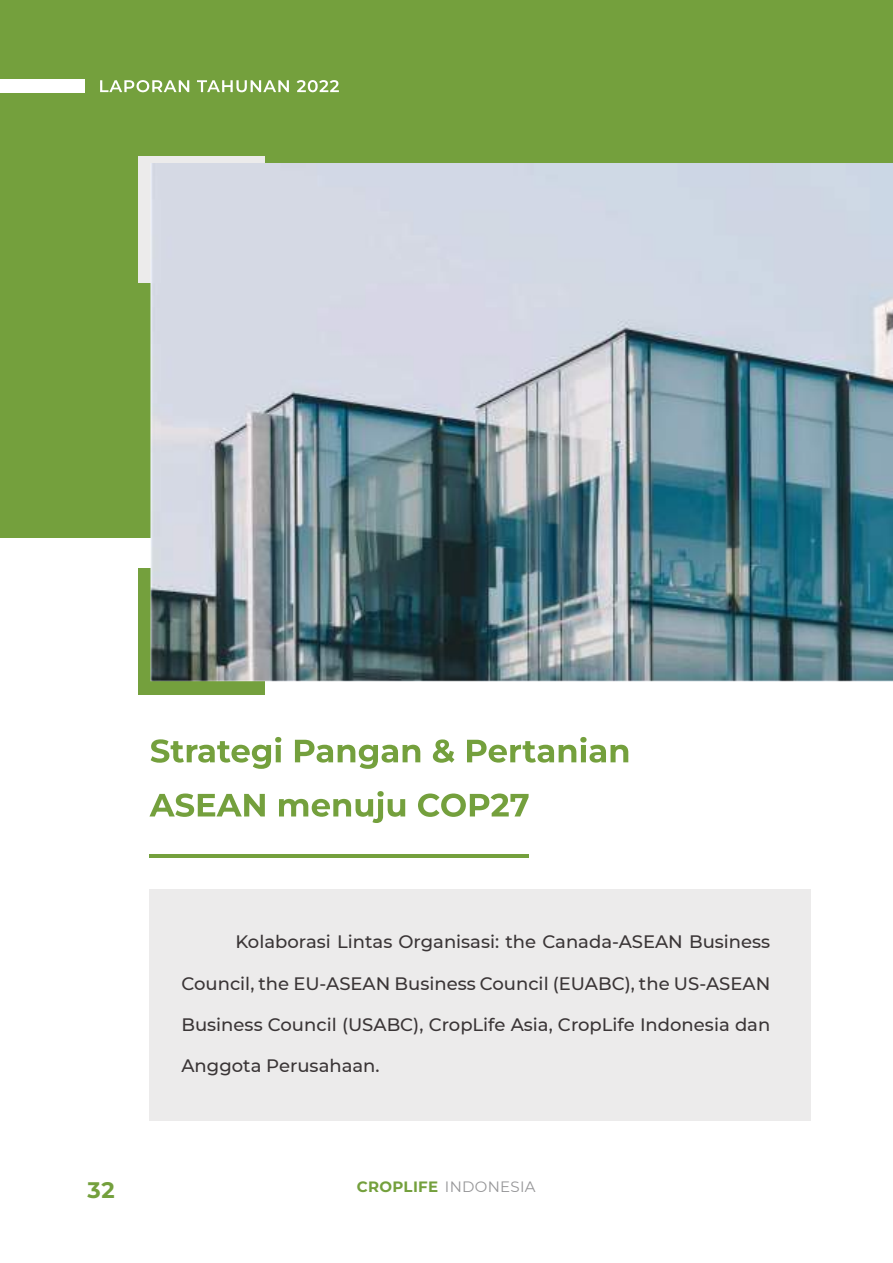
<style>
.page{position:relative;width:893px;height:1263px;background:#fff}
.page>*{position:absolute;margin:0;border:0;box-sizing:border-box;transform-origin:0 0}
.t1{font:700 22.5px "Montserrat";color:#74a03d}
.t2{font:500 18px "Montserrat";color:#3a3536}
.t3{font:15px "Montserrat";letter-spacing:.02em;color:#969698}
.s1{font-weight:700;color:#74a03d}
</style>
<div class="page">
<div style="left:0;top:0;width:893px;height:538px;background:#74a03d"></div>
<div style="left:149px;top:889px;width:662px;height:231px;background:#ecebeb"></div>
<svg style="left:151px;top:737px;width:130px;height:32px"></svg>
<svg style="left:295px;top:740px;width:125px;height:29px"></svg>
<svg style="left:433px;top:739px;width:21px;height:24px"></svg>
<svg style="left:467px;top:737px;width:161px;height:26px"></svg>
<svg style="left:149px;top:793px;width:116px;height:24px"></svg>
<svg style="left:279px;top:791px;width:126px;height:32px"></svg>
<svg style="left:418px;top:793px;width:111px;height:24px"></svg>
<hr style="left:149px;top:854px;width:380px;height:4px;background:#74a03d">
<div style="left:138px;top:156px;width:127px;height:126px;background:#ecebeb"></div>
<div style="left:138px;top:568px;width:127px;height:126px;background:#74a03d"></div>
<img style="left:149px;top:163px;width:744px;height:518px">
<div style="left:0;top:80px;width:84px;height:13px;background:#fff"></div>
<svg style="left:100px;top:80px;width:89px;height:12px"></svg>
<svg style="left:197px;top:80px;width:92px;height:12px"></svg>
<svg style="left:297px;top:80px;width:42px;height:12px"></svg>
<p class="t2" style="left:235px;top:929px;width:536px">Kolaborasi Lintas Organisasi: the Canada-ASEAN Business</p>
<p class="t2" style="left:181px;top:971px;width:590px">Council, the EU-ASEAN Business Council (EUABC), the US-ASEAN</p>
<p class="t2" style="left:181px;top:1012px;width:590px">Business Council (USABC), CropLife Asia, CropLife Indonesia dan</p>
<p class="t2" style="left:181px;top:1053px;width:200px">Anggota Perusahaan.</p>
<p class="t1" style="left:87px;top:1175px;width:29px">32</p>
<p class="t3" style="left:357px;top:1176px;width:180px"><span class="s1">CROPLIFE</span> INDONESIA</p>
</div>
